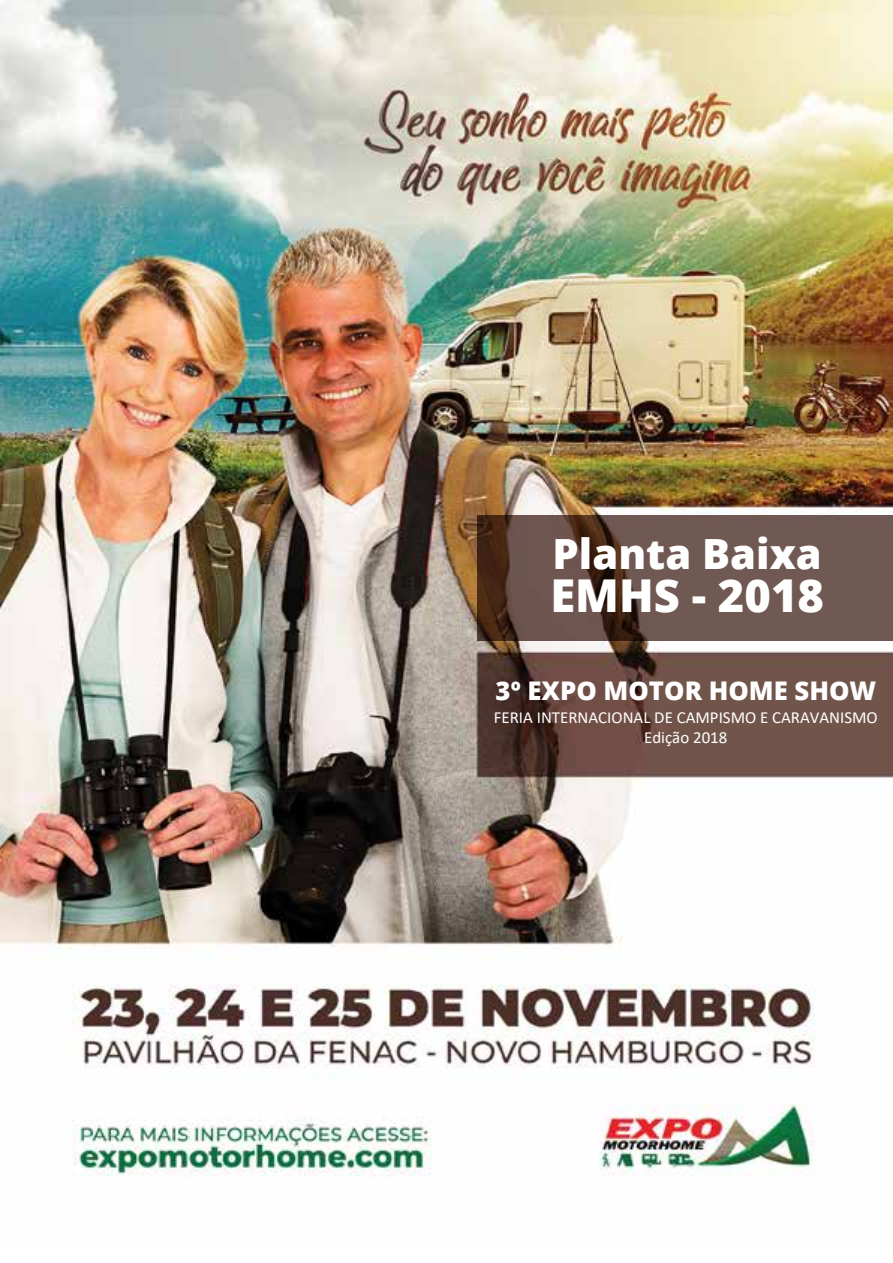
<style>
.page{position:relative;width:893px;height:1263px;background:#fff}
.page>*{position:absolute;margin:0;border:0;box-sizing:border-box;transform-origin:0 0}
.t1{font:800 45.3px "Open Sans";color:#fff}
.t2{font:800 41.7px "Open Sans";color:#fff}
.t3{font:800 25.65px "Open Sans";color:#fff}
.t4{font:16.95px/20.2px "Calibri";color:#fff;text-align:center}
</style>
<div class="page">
<img style="left:0;top:0;width:893px;height:1177px">
<svg style="left:478px;top:515px;width:415px;height:125px;background:#664e47"></svg>
<h2 class="t2" style="left:553px;top:522px;width:271px">Planta Baixa</h2>
<h1 class="t1" style="left:550px;top:561px;width:275px">EMHS - 2018</h1>
<h3 class="t3" style="left:496px;top:671px;width:382px">3º EXPO MOTOR HOME SHOW</h3>
<p class="t4" style="left:494px;top:707px;width:385px">FERIA INTERNACIONAL DE CAMPISMO E CARAVANISMO<br>Edição 2018</p>
</div>
